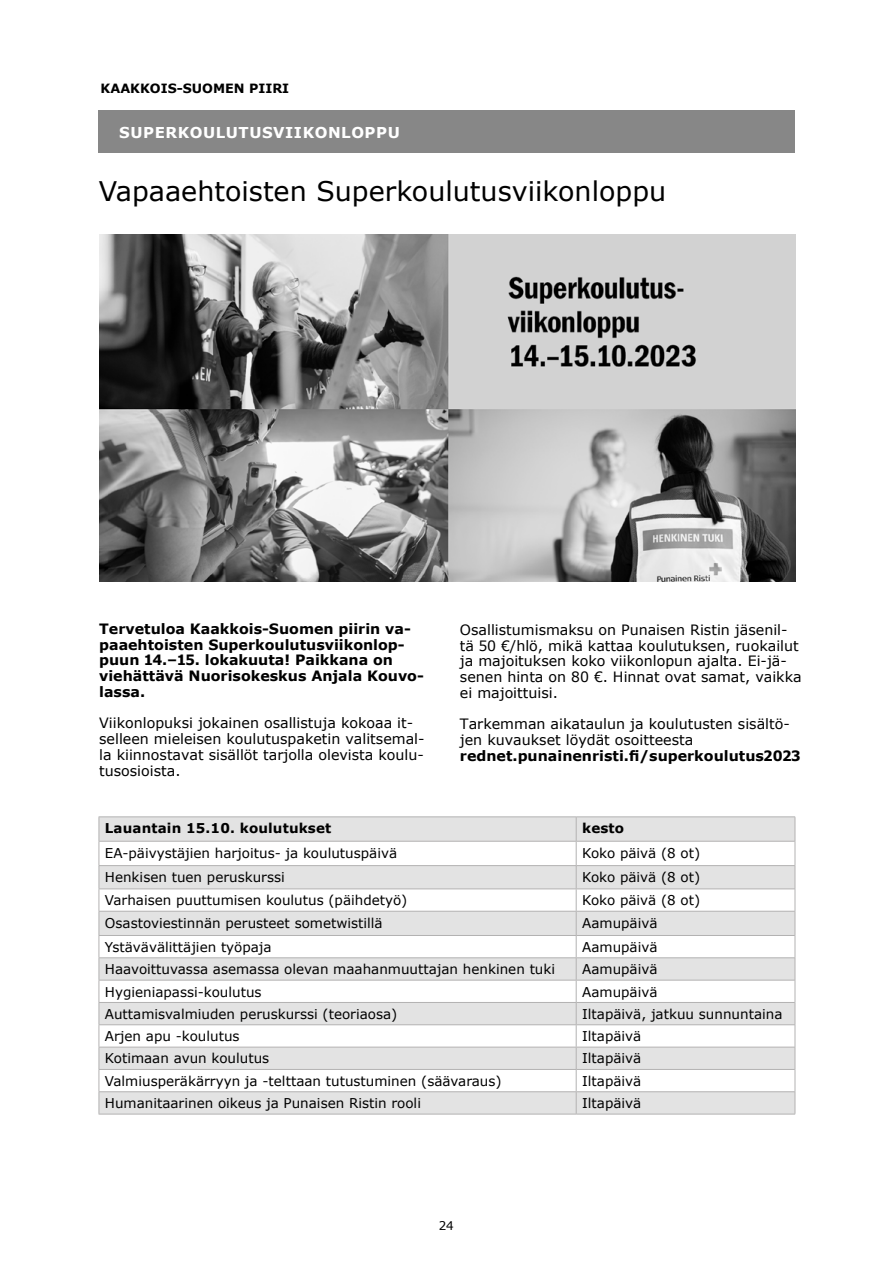
<style>
.page{position:relative;width:893px;height:1263px;background:#fff}
.page>*{position:absolute;margin:0;border:0;box-sizing:border-box;transform-origin:0 0}
.t1{font:27px "Verdana";color:#000}
.t2{font:700 15px "Verdana";letter-spacing:.035em;color:#fff}
.t3{font:14.25px/15.8px "Verdana";color:#000}
.t4{font:700 14.25px/15.8px "Verdana";color:#000}
.t5{font:13.5px "Verdana";color:#000}
.t6{font:700 13.5px "Verdana";letter-spacing:.01em;color:#000}
.t7{font:700 12.75px "Verdana";color:#000}
.t8{font:12px "Verdana";color:#000}
</style>
<div class="page">
<div style="left:98px;top:111px;width:696px;height:42px;background:#878787"></div>
<svg style="left:100px;top:817px;width:695px;height:297px;fill:#e3e3e3"></svg>
<svg style="left:576px;top:817px;width:1px;height:297px"></svg>
<svg style="left:795px;top:817px;width:1px;height:297px"></svg>
<hr style="left:99px;top:816px;width:477px;height:1px;background:#b3b2b2">
<hr style="left:576px;top:816px;width:219px;height:1px;background:#b3b2b2">
<hr style="left:99px;top:841px;width:477px;height:1px;background:#b3b2b2">
<hr style="left:576px;top:841px;width:219px;height:1px;background:#b3b2b2">
<hr style="left:99px;top:865px;width:477px;height:1px;background:#b3b2b2">
<hr style="left:576px;top:865px;width:219px;height:1px;background:#b3b2b2">
<hr style="left:99px;top:888px;width:477px;height:1px;background:#b3b2b2">
<hr style="left:576px;top:888px;width:219px;height:1px;background:#b3b2b2">
<hr style="left:99px;top:911px;width:477px;height:1px;background:#b3b2b2">
<hr style="left:576px;top:911px;width:219px;height:1px;background:#b3b2b2">
<hr style="left:99px;top:935px;width:477px;height:1px;background:#b3b2b2">
<hr style="left:576px;top:935px;width:219px;height:1px;background:#b3b2b2">
<hr style="left:99px;top:957px;width:477px;height:1px;background:#b3b2b2">
<hr style="left:576px;top:957px;width:219px;height:1px;background:#b3b2b2">
<hr style="left:99px;top:980px;width:477px;height:1px;background:#b3b2b2">
<hr style="left:576px;top:980px;width:219px;height:1px;background:#b3b2b2">
<hr style="left:99px;top:1002px;width:477px;height:1px;background:#b3b2b2">
<hr style="left:576px;top:1002px;width:219px;height:1px;background:#b3b2b2">
<hr style="left:99px;top:1024px;width:477px;height:1px;background:#b3b2b2">
<hr style="left:576px;top:1024px;width:219px;height:1px;background:#b3b2b2">
<hr style="left:99px;top:1047px;width:477px;height:1px;background:#b3b2b2">
<hr style="left:576px;top:1047px;width:219px;height:1px;background:#b3b2b2">
<hr style="left:99px;top:1069px;width:477px;height:1px;background:#b3b2b2">
<hr style="left:576px;top:1069px;width:219px;height:1px;background:#b3b2b2">
<hr style="left:99px;top:1091px;width:477px;height:1px;background:#b3b2b2">
<svg style="left:99px;top:817px;width:1px;height:297px"></svg>
<hr style="left:576px;top:1091px;width:219px;height:1px;background:#b3b2b2">
<hr style="left:99px;top:1114px;width:477px;height:1px;background:#b3b2b2">
<hr style="left:576px;top:1114px;width:219px;height:1px;background:#b3b2b2">
<img style="left:99px;top:234px;width:696px;height:348px">
<p class="t7" style="left:101px;top:79px;width:190px">KAAKKOIS-SUOMEN PIIRI</p>
<p class="t2" style="left:119px;top:122px;width:282px">SUPERKOULUTUSVIIKONLOPPU</p>
<h1 class="t1" style="left:99px;top:173px;width:569px">Vapaaehtoisten Superkoulutusviikonloppu</h1>
<p class="t4" style="left:99px;top:620px;width:326px">Tervetuloa Kaakkois-Suomen piirin va&shy;paaehtoisten Superkoulutusviikonlop&shy;puun 14.–15. lokakuuta! Paikkana on viehättävä Nuorisokeskus Anjala Kouvo&shy;lassa.</p>
<p class="t3" style="left:99px;top:715px;width:327px">Viikonlopuksi jokainen osallistuja kokoaa it&shy;selleen mieleisen koulutuspaketin valitsemal&shy;la kiinnostavat sisällöt tarjolla olevista koulu&shy;tusosioista.</p>
<p class="t3" style="left:460px;top:622px;width:343px">Osallistumismaksu on Punaisen Ristin jäsenil&shy;tä 50 €/hlö, mikä kattaa koulutuksen, ruokailut ja majoituksen koko viikonlopun ajalta. Ei-jä&shy;senen hinta on 80 €. Hinnat ovat samat, vaikka ei majoittuisi.</p>
<p class="t3" style="left:460px;top:716px;width:331px">Tarkemman aikataulun ja koulutusten sisältö&shy;jen kuvaukset löydät osoitteesta</p>
<p class="t4" style="left:460px;top:748px;width:342px">rednet.punainenristi.fi/superkoulutus2023</p>
<p class="t6" style="left:105px;top:819px;width:228px">Lauantain 15.10. koulutukset</p>
<p class="t6" style="left:582px;top:819px;width:43px">kesto</p>
<p class="t5" style="left:105px;top:843px;width:294px">EA-päivystäjien harjoitus- ja koulutuspäivä</p>
<p class="t5" style="left:582px;top:843px;width:120px">Koko päivä (8 ot)</p>
<p class="t5" style="left:105px;top:868px;width:181px">Henkisen tuen peruskurssi</p>
<p class="t5" style="left:582px;top:868px;width:120px">Koko päivä (8 ot)</p>
<p class="t5" style="left:105px;top:891px;width:304px">Varhaisen puuttumisen koulutus (päihdetyö)</p>
<p class="t5" style="left:582px;top:891px;width:120px">Koko päivä (8 ot)</p>
<p class="t5" style="left:105px;top:913px;width:279px">Osastoviestinnän perusteet sometwistillä</p>
<p class="t5" style="left:582px;top:913px;width:77px">Aamupäivä</p>
<p class="t5" style="left:105px;top:938px;width:168px">Ystävävälittäjien työpaja</p>
<p class="t5" style="left:582px;top:938px;width:77px">Aamupäivä</p>
<p class="t5" style="left:105px;top:960px;width:452px">Haavoittuvassa asemassa olevan maahanmuuttajan henkinen tuki</p>
<p class="t5" style="left:582px;top:960px;width:77px">Aamupäivä</p>
<p class="t5" style="left:105px;top:982px;width:158px">Hygieniapassi-koulutus</p>
<p class="t5" style="left:582px;top:982px;width:77px">Aamupäivä</p>
<p class="t5" style="left:105px;top:1005px;width:294px">Auttamisvalmiuden peruskurssi (teoriaosa)</p>
<p class="t5" style="left:582px;top:1005px;width:202px">Iltapäivä, jatkuu sunnuntaina</p>
<p class="t5" style="left:105px;top:1027px;width:136px">Arjen apu -koulutus</p>
<p class="t5" style="left:582px;top:1027px;width:61px">Iltapäivä</p>
<p class="t5" style="left:105px;top:1049px;width:166px">Kotimaan avun koulutus</p>
<p class="t5" style="left:582px;top:1049px;width:61px">Iltapäivä</p>
<p class="t5" style="left:105px;top:1071px;width:398px">Valmiusperäkärryyn ja -telttaan tutustuminen (säävaraus)</p>
<p class="t5" style="left:582px;top:1071px;width:61px">Iltapäivä</p>
<p class="t5" style="left:105px;top:1094px;width:318px">Humanitaarinen oikeus ja Punaisen Ristin rooli</p>
<p class="t5" style="left:582px;top:1094px;width:61px">Iltapäivä</p>
<p class="t8" style="left:439px;top:1217px;width:17px">24</p>
</div>
